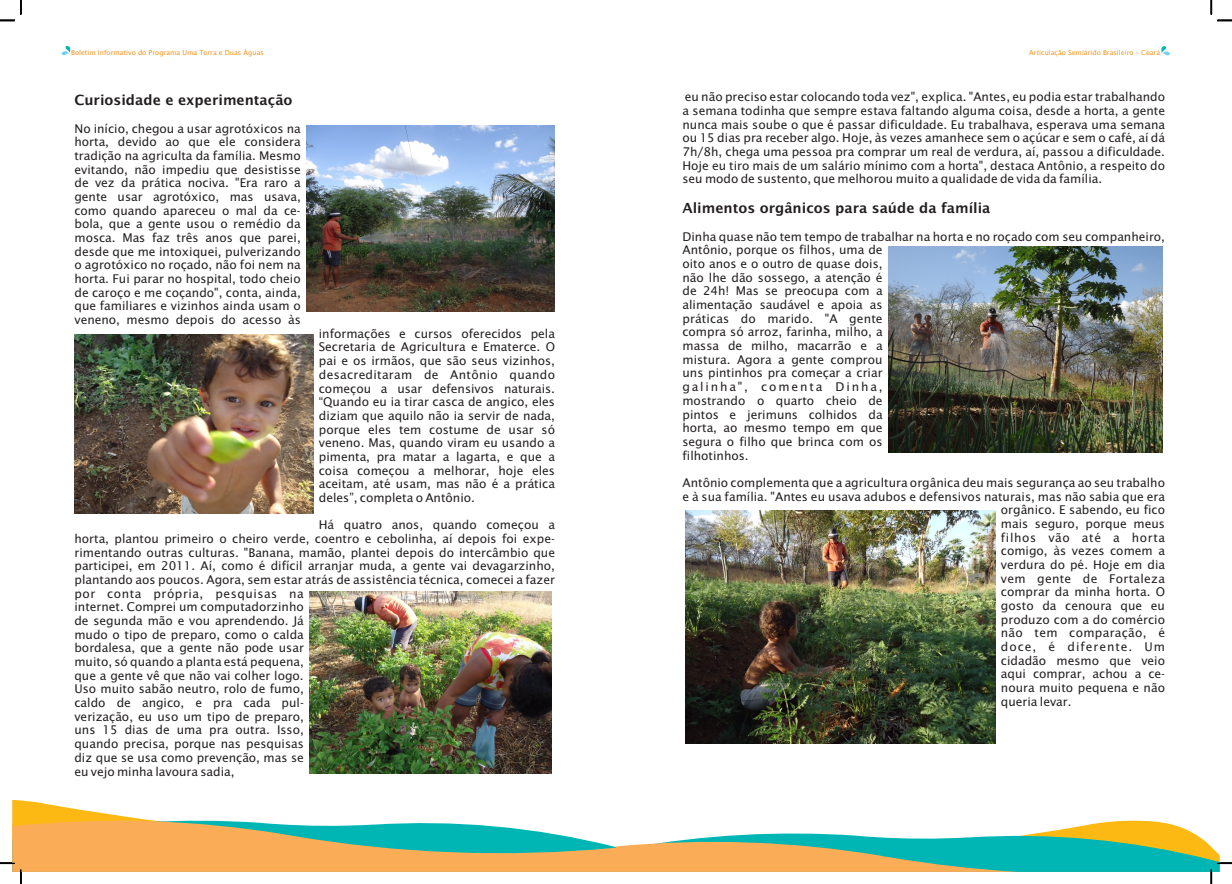
<style>
.page{position:relative;width:1232px;height:884px;background:#fff}
.page>*{position:absolute;margin:0;border:0;box-sizing:border-box;transform-origin:0 0}
.t1{font:600 14px "Lucida Sans";color:#231f20}
.t2{font:12px/13.7px "Lucida Sans";color:#231f20;text-align:justify}
.t3{font:12px "Lucida Sans";letter-spacing:.025em;color:#231f20}
.t4{font:12px "Lucida Sans";letter-spacing:.055em;color:#231f20}
.t5{font:12px "Lucida Sans";letter-spacing:.08em;color:#231f20}
.t6{font:6.8px "Lucida Sans";color:#f7941d}
</style>
<div class="page">
<svg style="left:1161px;top:46px;width:9px;height:9px"></svg>
<svg style="left:62px;top:46px;width:8px;height:9px"></svg>
<svg style="left:0;top:0;width:22px;height:21px"></svg>
<svg style="left:1211px;top:0;width:21px;height:21px"></svg>
<svg style="left:0;top:799px;width:1232px;height:84px"></svg>
<img style="left:306px;top:125px;width:248px;height:186px">
<img style="left:75px;top:334px;width:238px;height:179px">
<img style="left:888px;top:246px;width:275px;height:206px">
<img style="left:685px;top:510px;width:310px;height:233px">
<img style="left:310px;top:591px;width:241px;height:182px">
<p class="t6" style="left:71px;top:49px;width:194px">Boletim Informativo do Programa Uma Terra e Duas Águas</p>
<p class="t6" style="left:1029px;top:49px;width:132px">Articulação Semiárido Brasileiro – Ceará</p>
<p class="t1" style="left:74px;top:94px;width:220px">Curiosidade e experimentação</p>
<p class="t2" style="left:74px;top:122px;width:228px">No início, chegou a usar agrotóxicos na horta, devido ao que ele considera tradição na agriculta da família. Mesmo evitando, não impediu que desistisse de vez da prática nociva. "Era raro a gente usar agrotóxico, mas usava, como quando apareceu o mal da ce&shy;bola, que a gente usou o remédio da mosca. Mas faz três anos que parei, desde que me intoxiquei, pulverizando o agrotóxico no roçado, não foi nem na horta. Fui parar no hospital, todo cheio de caroço e me coçando", conta, ainda, que familiares e vizinhos ainda usam o veneno, mesmo depois do acesso às</p>
<p class="t2" style="left:319px;top:327px;width:238px">informações e cursos oferecidos pela Secretaria de Agricultura e Ematerce. O pai e os irmãos, que são seus vizinhos, desacreditaram de Antônio quando começou a usar defensivos naturais. “Quando eu ia tirar casca de angico, eles diziam que aquilo não ia servir de nada, porque eles tem costume de usar só veneno. Mas, quando viram eu usando a pimenta, pra matar a lagarta, e que a coisa começou a melhorar, hoje eles aceitam, até usam, mas não é a prática deles”, completa o Antônio.</p>
<p class="t2" style="left:74px;top:518px;width:482px;text-align:left;text-indent:244px">Há quatro anos, quando começou a horta, plantou primeiro o cheiro verde, coentro e cebolinha, aí depois foi expe&shy;rimentando outras culturas. "Banana, mamão, plantei depois do intercâmbio que participei, em 2011. Aí, como é difícil arranjar muda, a gente vai devagarzinho, plantando aos poucos. Agora, sem estar atrás de assistência técnica, comecei a fazer por conta própria, pesquisas na<br>internet. Comprei um computadorzinho<br>de segunda mão e vou aprendendo. Já<br>mudo o tipo de preparo, como o calda<br>bordalesa, que a gente não pode usar<br>muito, só quando a planta está pequena,<br>que a gente vê que não vai colher logo.<br>Uso muito sabão neutro, rolo de fumo,<br>caldo de angico, e pra cada pul-<br>verização, eu uso um tipo de preparo,<br>uns 15 dias de uma pra outra. Isso,<br>quando precisa, porque nas pesquisas<br>diz que se usa como prevenção, mas se<br>eu vejo minha lavoura sadia,</p>
<p class="t2" style="left:682px;top:91px;width:484px">eu não preciso estar colocando toda vez", explica. "Antes, eu podia estar trabalhando a semana todinha que sempre estava faltando alguma coisa, desde a horta, a gente nunca mais soube o que é passar dificuldade. Eu trabalhava, esperava uma semana ou 15 dias pra receber algo. Hoje, às vezes amanhece sem o açúcar e sem o café, aí dá 7h/8h, chega uma pessoa pra comprar um real de verdura, aí, passou a dificuldade.<br>Hoje eu tiro mais de um salário mínimo com a horta", destaca Antônio, a respeito do seu modo de sustento, que melhorou muito a qualidade de vida da família.</p>
<p class="t1" style="left:682px;top:202px;width:310px">Alimentos orgânicos para saúde da família</p>
<p class="t2" style="left:682px;top:230px;width:484px;text-align:left">Dinha quase não tem tempo de trabalhar na horta e no roçado com seu companheiro,<br>Antônio, porque os filhos, uma de<br>oito anos e o outro de quase dois,<br>não lhe dão sossego, a atenção é<br>de 24h! Mas se preocupa com a<br>alimentação saudável e apoia as<br>práticas do marido. "A gente<br>compra só arroz, farinha, milho, a<br>massa de milho, macarrão e a<br>mistura. Agora a gente comprou<br>uns pintinhos pra começar a criar<br>galinha", comenta Dinha,<br>mostrando o quarto cheio de<br>pintos e jerimuns colhidos da<br>horta, ao mesmo tempo em que<br>segura o filho que brinca com os<br>filhotinhos.</p>
<p class="t2" style="left:682px;top:476px;width:484px">Antônio complementa que a agricultura orgânica deu mais segurança ao seu trabalho</p>
<p class="t2" style="left:682px;top:490px;width:484px">e à sua família. "Antes eu usava adubos e defensivos naturais, mas não sabia que era</p>
<p class="t2" style="left:1001px;top:503px;width:166px">orgânico. E sabendo, eu fico</p>
<p class="t2" style="left:1001px;top:517px;width:166px">mais seguro, porque meus</p>
<p class="t4" style="left:1001px;top:532px;width:166px">filhos vão até a horta</p>
<p class="t2" style="left:1001px;top:544px;width:166px">comigo, às vezes comem a</p>
<p class="t2" style="left:1001px;top:558px;width:166px">verdura do pé. Hoje em dia</p>
<p class="t3" style="left:1001px;top:573px;width:166px">vem gente de Fortaleza</p>
<p class="t2" style="left:1001px;top:585px;width:166px">comprar da minha horta. O</p>
<p class="t2" style="left:1001px;top:599px;width:166px">gosto da cenoura que eu</p>
<p class="t2" style="left:1001px;top:613px;width:166px">produzo com a do comércio</p>
<p class="t3" style="left:1001px;top:627px;width:166px">não tem comparação, é</p>
<p class="t5" style="left:1001px;top:641px;width:166px">doce, é diferente. Um</p>
<p class="t2" style="left:1001px;top:654px;width:166px">cidadão mesmo que veio</p>
<p class="t2" style="left:1001px;top:667px;width:166px">aqui comprar, achou a ce-</p>
<p class="t2" style="left:1001px;top:681px;width:166px">noura muito pequena e não</p>
<p class="t2" style="left:1001px;top:695px;width:72px">queria levar.</p>
</div>
